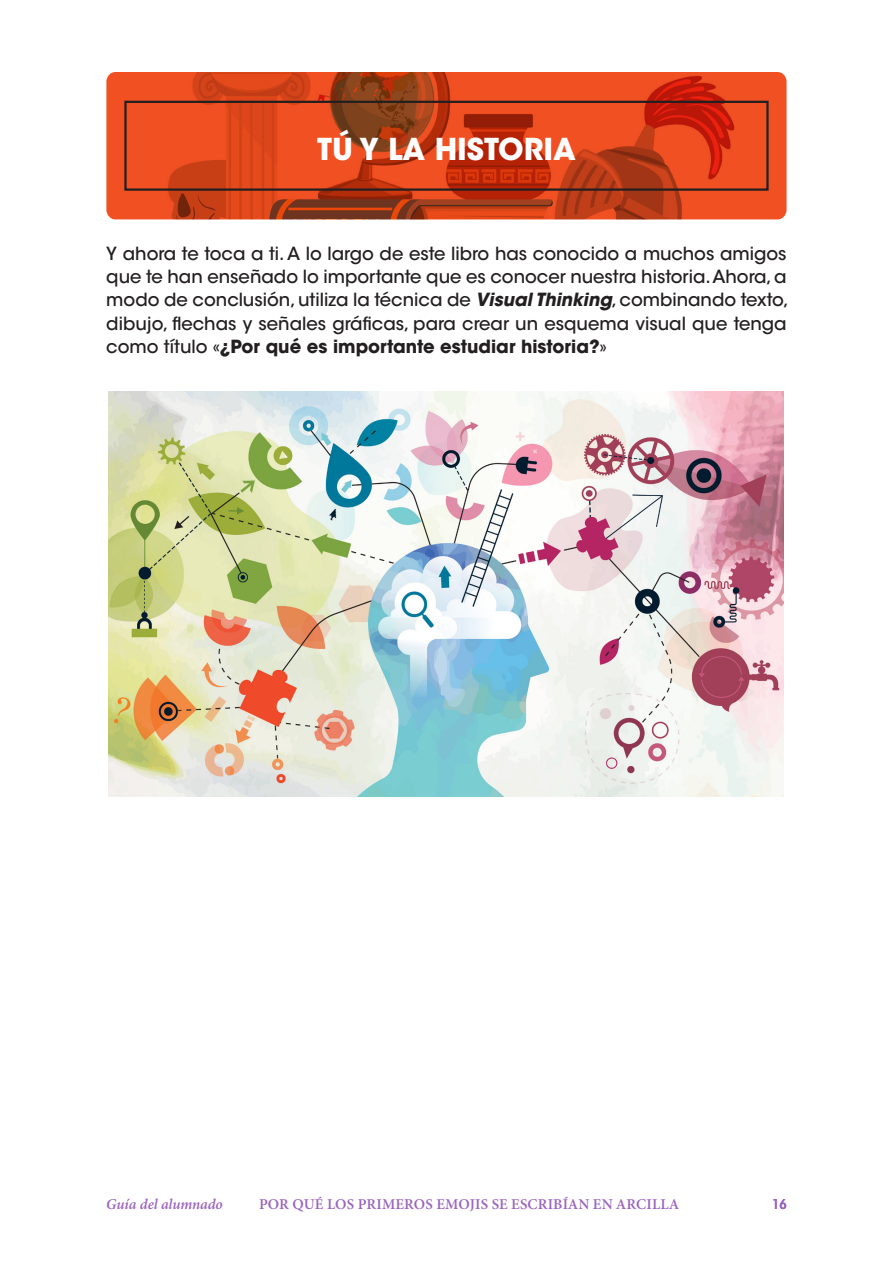
<style>
.page{position:relative;width:893px;height:1263px;background:#fff}
.page>*{position:absolute;margin:0;border:0;box-sizing:border-box;transform-origin:0 0}
.Texto_1{font:700 30px "ITC Avant Garde Std";color:#fff}
.TEXTO_OK_1{font:500 18px/23.2px "ITC Avant Garde Std";color:#231f20}
.t1{font:600 15px "Minion Pro";letter-spacing:.01em;color:#9a64be}
.t2{font:italic 600 15px "Minion Pro";letter-spacing:-.01em;color:#9a64be}
.t3{font:600 condensed 13.5px "ITC Avant Garde Std";color:#9a64be}
.s1{font-weight:700;font-style:italic}
.s2{font-weight:700}
</style>
<div class="page">
<img style="left:106px;top:72px;width:681px;height:147px">
<div style="left:124px;top:101px;width:645px;height:90px;border:2px solid #231f20"></div>
<img style="left:108px;top:391px;width:675px;height:405px">
<p class="Texto_1" style="left:317px;top:129px;width:260px">TÚ Y LA HISTORIA</p>
<p class="TEXTO_OK_1" style="left:106px;top:242px;width:684px">Y ahora te toca a ti. A lo largo de este libro has conocido a muchos amigos que te han enseñado lo importante que es conocer nuestra historia. Ahora, a modo de conclusión, utiliza la técnica de <span class="s1">Visual Thinking</span>, combinando texto, dibujo, flechas y señales gráficas, para crear un esquema visual que tenga como título «<span class="s2">¿Por qué es importante estudiar historia?</span>»</p>
<p class="t2" style="left:106px;top:1195px;width:118px">Guía del alumnado</p>
<p class="t1" style="left:259px;top:1195px;width:422px">POR QUÉ LOS PRIMEROS EMOJIS SE ESCRIBÍAN EN ARCILLA</p>
<p class="t3" style="left:772px;top:1196px;width:16px">16</p>
</div>
